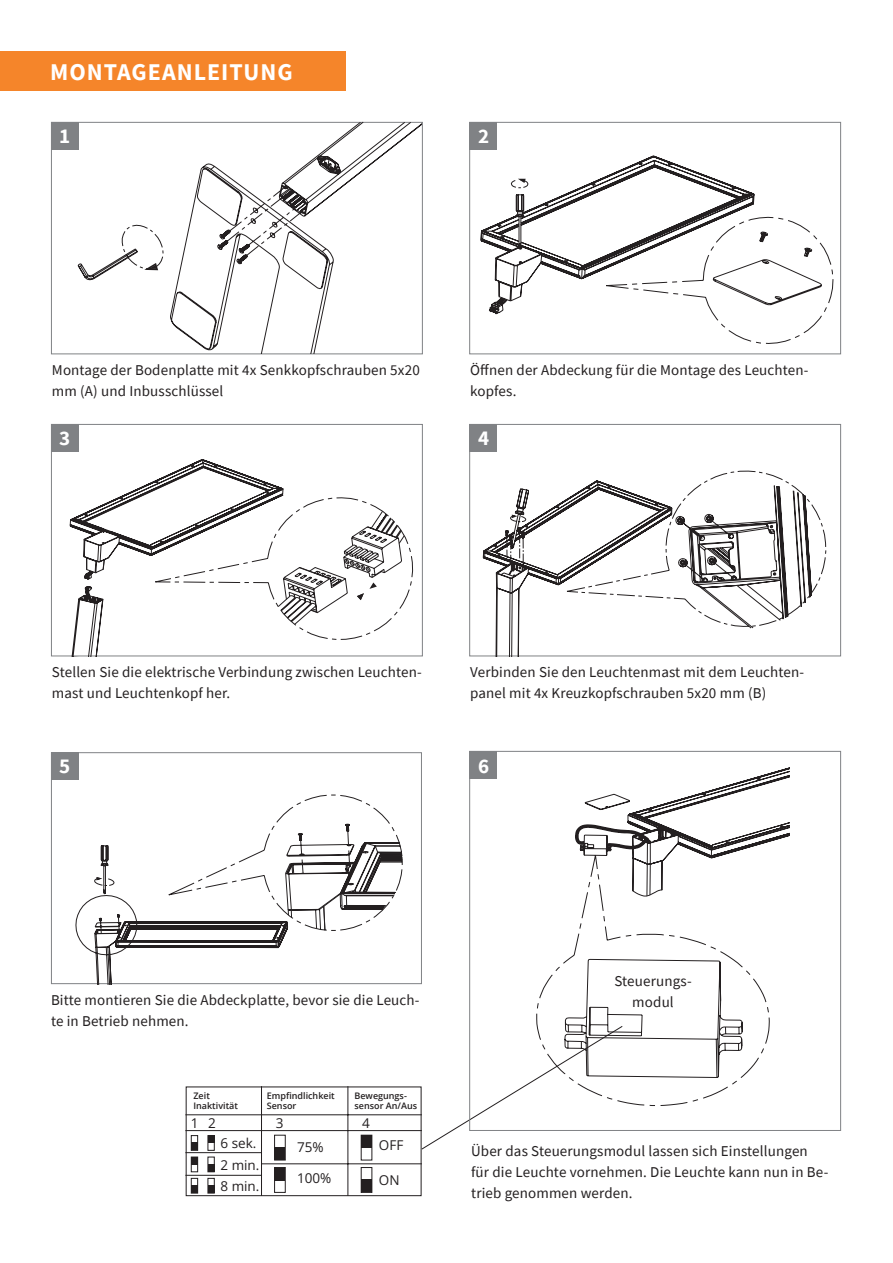
<style>
.page{position:relative;width:893px;height:1263px;background:#fff}
.page>*{position:absolute;margin:0;border:0;box-sizing:border-box;transform-origin:0 0}
.t1{font:700 24px "Source Sans Pro";letter-spacing:.04em;color:#fff}
.t2{font:700 21px "Source Sans Pro";color:#fff}
.t3{font:15px/21px "Source Sans Pro";letter-spacing:.01em;color:#231f20}
.t4{font:13.5px "Open Sans";color:#231f20}
.t5{font:600 9px/10.5px "Open Sans";color:#231f20}
</style>
<div class="page">
<div style="left:0;top:51px;width:346px;height:39px;background:#f5852a"></div>
<div style="left:51px;top:424px;width:372px;height:232px;background:#fff;border:1px solid #808285"></div>
<div style="left:51px;top:122px;width:372px;height:232px;background:#fff;border:1px solid #808285"></div>
<div style="left:469px;top:122px;width:372px;height:232px;background:#fff;border:1px solid #808285"></div>
<div style="left:469px;top:424px;width:372px;height:232px;background:#fff;border:1px solid #808285"></div>
<svg style="left:170px;top:122px;width:252px;height:231px"></svg>
<svg style="left:78px;top:225px;width:85px;height:55px"></svg>
<svg style="left:495px;top:193px;width:338px;height:151px"></svg>
<svg style="left:481px;top:156px;width:273px;height:158px"></svg>
<svg style="left:70px;top:459px;width:343px;height:197px"></svg>
<svg style="left:483px;top:471px;width:343px;height:185px"></svg>
<hr style="left:261px;top:1086px;width:1px;height:110px;background:#231f20">
<hr style="left:348px;top:1086px;width:1px;height:110px;background:#231f20">
<hr style="left:185px;top:1114px;width:237px;height:1px;background:#231f20">
<hr style="left:185px;top:1130px;width:237px;height:1px;background:#231f20">
<hr style="left:261px;top:1163px;width:161px;height:1px;background:#231f20">
<hr style="left:185px;top:1152px;width:76px;height:1px;background:#231f20">
<hr style="left:185px;top:1175px;width:76px;height:1px;background:#231f20">
<div style="left:191px;top:1143px;width:7px;height:7px;background:#231f20"></div>
<div style="left:191px;top:1135px;width:7px;height:15px;border:1px solid #231f20"></div>
<div style="left:208px;top:1136px;width:6px;height:7px;background:#231f20"></div>
<div style="left:208px;top:1135px;width:6px;height:15px;border:1px solid #231f20"></div>
<div style="left:191px;top:1157px;width:7px;height:8px;background:#231f20"></div>
<div style="left:191px;top:1157px;width:7px;height:15px;border:1px solid #231f20"></div>
<div style="left:208px;top:1164px;width:6px;height:8px;background:#231f20"></div>
<div style="left:208px;top:1157px;width:6px;height:15px;border:1px solid #231f20"></div>
<div style="left:191px;top:1185px;width:7px;height:8px;background:#231f20"></div>
<div style="left:191px;top:1178px;width:7px;height:15px;border:1px solid #231f20"></div>
<div style="left:208px;top:1185px;width:6px;height:8px;background:#231f20"></div>
<div style="left:208px;top:1178px;width:6px;height:15px;border:1px solid #231f20"></div>
<div style="left:275px;top:1147px;width:10px;height:13px;background:#231f20"></div>
<div style="left:274px;top:1135px;width:11px;height:25px;border:1px solid #231f20"></div>
<div style="left:275px;top:1167px;width:10px;height:13px;background:#231f20"></div>
<div style="left:274px;top:1167px;width:11px;height:25px;border:1px solid #231f20"></div>
<div style="left:361px;top:1135px;width:11px;height:13px;background:#231f20"></div>
<div style="left:361px;top:1135px;width:11px;height:25px;border:1px solid #231f20"></div>
<div style="left:361px;top:1179px;width:11px;height:13px;background:#231f20"></div>
<div style="left:361px;top:1167px;width:11px;height:25px;border:1px solid #231f20"></div>
<div style="left:186px;top:1087px;width:235px;height:109px;border:1px solid #231f20"></div>
<div style="left:51px;top:752px;width:371px;height:232px;background:#fff;border:1px solid #808285"></div>
<svg style="left:76px;top:795px;width:327px;height:189px"></svg>
<svg style="left:95px;top:876px;width:10px;height:5px"></svg>
<svg style="left:575px;top:767px;width:215px;height:75px"></svg>
<svg style="left:536px;top:835px;width:234px;height:271px"></svg>
<svg style="left:421px;top:1026px;width:202px;height:123px"></svg>
<div style="left:51px;top:752px;width:28px;height:28px;background:#808285"></div>
<div style="left:51px;top:122px;width:28px;height:28px;background:#808285"></div>
<div style="left:469px;top:122px;width:28px;height:28px;background:#808285"></div>
<div style="left:51px;top:424px;width:28px;height:28px;background:#808285"></div>
<div style="left:469px;top:424px;width:28px;height:28px;background:#808285"></div>
<div style="left:469px;top:751px;width:28px;height:28px;background:#808285"></div>
<div style="left:469px;top:751px;width:372px;height:380px;border:1px solid #808285"></div>
<p class="t1" style="left:50px;top:55px;width:244px">MONTAGEANLEITUNG</p>
<p class="t2" style="left:59px;top:122px;width:13px">1</p>
<p class="t2" style="left:478px;top:122px;width:13px">2</p>
<p class="t3" style="left:52px;top:359px;width:369px">Montage der Bodenplatte mit 4x Senkkopfschrauben 5x20 mm (A) und Inbusschlüssel</p>
<p class="t3" style="left:470px;top:359px;width:340px">Öffnen der Abdeckung für die Montage des Leuchten&shy;kopfes.</p>
<p class="t2" style="left:59px;top:424px;width:13px">3</p>
<p class="t2" style="left:478px;top:424px;width:13px">4</p>
<p class="t3" style="left:52px;top:661px;width:371px">Stellen Sie die elektrische Verbindung zwischen Leuchten&shy;mast und Leuchtenkopf her.</p>
<p class="t2" style="left:59px;top:752px;width:13px">5</p>
<p class="t3" style="left:470px;top:661px;width:336px">Verbinden Sie den Leuchtenmast mit dem Leuchten&shy;panel mit 4x Kreuzkopfschrauben 5x20 mm (B)</p>
<p class="t2" style="left:478px;top:752px;width:13px">6</p>
<p class="t3" style="left:51px;top:989px;width:370px">Bitte montieren Sie die Abdeckplatte, bevor sie die Leuch&shy;te in Betrieb nehmen.</p>
<p class="t5" style="left:193px;top:1090px;width:46px">Zeit<br>Inaktivität</p>
<p class="t4" style="left:191px;top:1113px;width:9px">1</p>
<p class="t4" style="left:208px;top:1113px;width:9px">2</p>
<p class="t4" style="left:220px;top:1133px;width:37px">6 sek.</p>
<p class="t4" style="left:220px;top:1156px;width:40px">2 min.</p>
<p class="t4" style="left:220px;top:1177px;width:40px">8 min.</p>
<p class="t5" style="left:267px;top:1090px;width:69px">Empfindlichkeit<br>Sensor</p>
<p class="t5" style="left:354px;top:1090px;width:64px">Bewegungs&shy;sensor An/Aus</p>
<p class="t4" style="left:276px;top:1113px;width:9px">3</p>
<p class="t4" style="left:362px;top:1113px;width:9px">4</p>
<p class="t4" style="left:297px;top:1138px;width:28px">75%</p>
<p class="t4" style="left:297px;top:1169px;width:36px">100%</p>
<p class="t4" style="left:379px;top:1171px;width:22px">ON</p>
<p class="t4" style="left:379px;top:1136px;width:26px">OFF</p>
<p class="t3" style="left:614px;top:970px;width:79px;text-align:center">Steuerungs&shy;modul</p>
<p class="t3" style="left:471px;top:1140px;width:359px">Über das Steuerungsmodul lassen sich Einstellungen für die Leuchte vornehmen. Die Leuchte kann nun in Be&shy;trieb genommen werden.</p>
</div>
